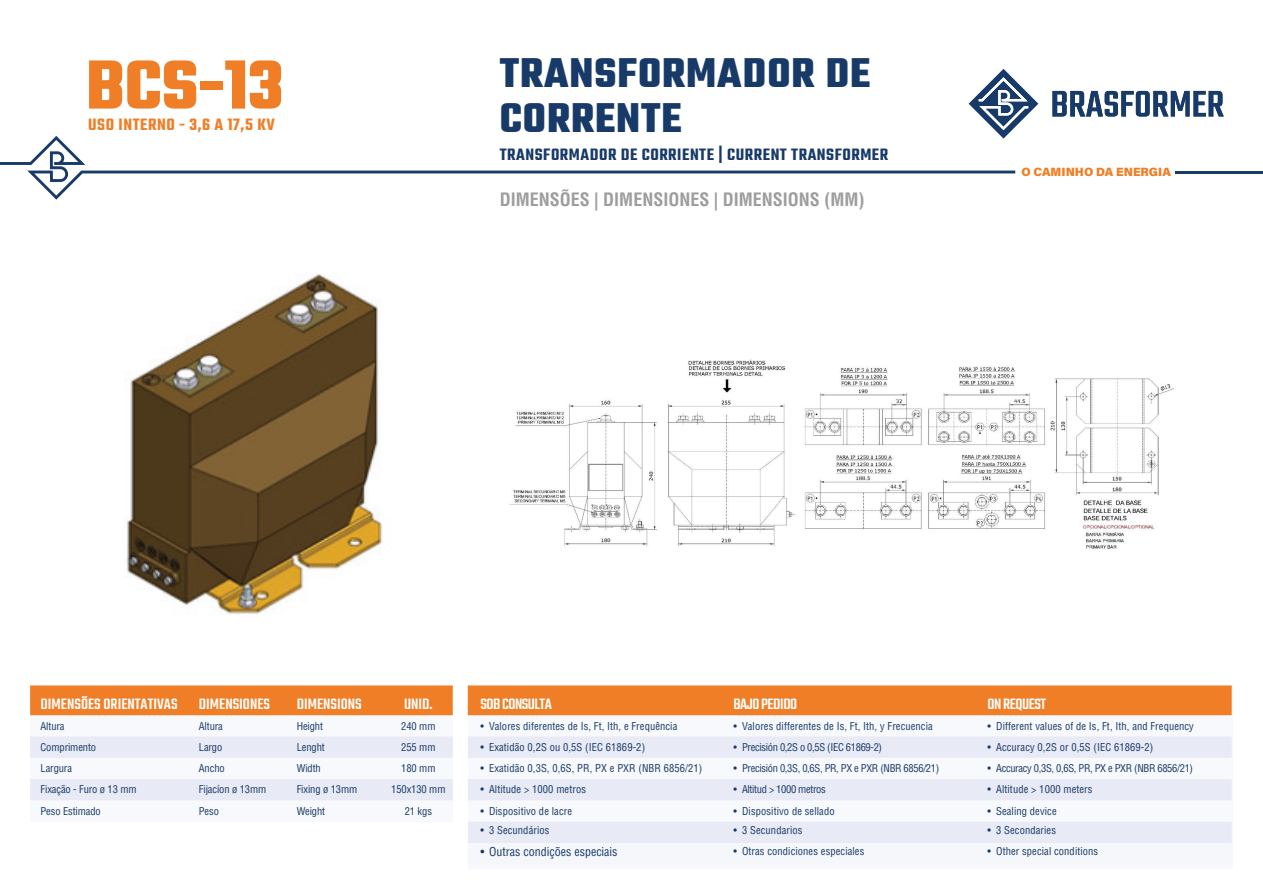
<style>
.page{position:relative;width:1263px;height:893px;background:#fff}
.page>*{position:absolute;margin:0;border:0;box-sizing:border-box;transform-origin:0 0}
.t1{font:700 75px "Teko";color:#f07e26}
.Título_Lamina{font:700 45px/45px "Teko";letter-spacing:.02em;color:#183a68}
.t2{font:600 18px "Teko";letter-spacing:.03em;color:#183a68}
.Tabela_Subtitulo{font:700 condensed 18px "Helvetica LT Std";color:#9d9d9d}
.t3{font:600 18px "Teko";letter-spacing:.03em;color:#f07e26}
.Tabela_Título_Esquer{font:500 16.5px "Teko";color:#fff}
.Tabela_Título_Centra{font:500 16.5px "Teko";letter-spacing:-.03em;color:#fff}
.t4{font:condensed 12px "Helvetica LT Std";color:#183a68}
.t5{font:12px "Acumin Variable Concept";color:#f07e26}
.t6{font:condensed 10.65px "Helvetica LT Std";letter-spacing:.01em;color:#183a68}
.t7{font:condensed 10.65px "Helvetica LT Std";letter-spacing:.01em;color:#183a67}
.Tabela_Texto_Corrido{font:condensed 10.5px "Helvetica LT Std";letter-spacing:-.01em;color:#183a68}
.Tabela_Texto_Corrido-2{font:condensed 10.5px "Helvetica LT Std";letter-spacing:-.03em;color:#183a68}
</style>
<div class="page">
<hr style="left:1176px;top:171px;width:87px;height:2px;background:#183a68">
<svg style="left:0;top:136px;width:1015px;height:64px"></svg>
<svg style="left:1052px;top:91px;width:172px;height:25px"></svg>
<svg style="left:968px;top:69px;width:70px;height:70px"></svg>
<div style="left:30px;top:685px;width:423px;height:137px;background:#f8f9fc"></div>
<div style="left:30px;top:685px;width:423px;height:30px;background:#f07e26"></div>
<svg style="left:30px;top:737px;width:423px;height:63px"></svg>
<div style="left:468px;top:685px;width:764px;height:184px;background:#f8f9fc"></div>
<div style="left:468px;top:685px;width:764px;height:30px;background:#f07e26"></div>
<svg style="left:468px;top:737px;width:764px;height:106px;fill:#e8eaf5"></svg>
<img style="left:127px;top:274px;width:255px;height:340px">
<img style="left:509px;top:359px;width:665px;height:190px">
<p class="t1" style="left:86px;top:37px;width:199px">BCS-13</p>
<p class="Título_Lamina" style="left:500px;top:54px;width:372px">TRANSFORMADOR DE<br>CORRENTE</p>
<p class="t3" style="left:88px;top:113px;width:188px">USO INTERNO - 3,6 A 17,5 KV</p>
<p class="t2" style="left:500px;top:143px;width:390px">TRANSFORMADOR DE CORRIENTE | CURRENT TRANSFORMER</p>
<p class="Tabela_Subtitulo" style="left:500px;top:188px;width:366px">DIMENSÕES | DIMENSIONES | DIMENSIONS (MM)</p>
<p class="t5" style="left:1021px;top:164px;width:151px">O CAMINHO DA ENERGIA</p>
<p class="Tabela_Título_Esquer" style="left:41px;top:694px;width:138px">DIMENSÕES ORIENTATIVAS</p>
<p class="Tabela_Título_Esquer" style="left:199px;top:694px;width:73px">DIMENSIONES</p>
<p class="Tabela_Título_Esquer" style="left:297px;top:694px;width:67px">DIMENSIONS</p>
<p class="Tabela_Título_Centra" style="left:404px;top:694px;width:30px">UNID.</p>
<p class="Tabela_Texto_Corrido" style="left:41px;top:719px;width:25px">Altura</p>
<p class="Tabela_Texto_Corrido" style="left:199px;top:719px;width:25px">Altura</p>
<p class="Tabela_Texto_Corrido" style="left:297px;top:719px;width:28px">Height</p>
<p class="Tabela_Texto_Corrido" style="left:401px;top:719px;width:36px">240 mm</p>
<p class="Tabela_Texto_Corrido" style="left:41px;top:740px;width:57px">Comprimento</p>
<p class="Tabela_Texto_Corrido" style="left:199px;top:740px;width:25px">Largo</p>
<p class="Tabela_Texto_Corrido" style="left:297px;top:740px;width:30px">Lenght</p>
<p class="Tabela_Texto_Corrido" style="left:401px;top:740px;width:36px">255 mm</p>
<p class="Tabela_Texto_Corrido" style="left:41px;top:762px;width:33px">Largura</p>
<p class="Tabela_Texto_Corrido" style="left:199px;top:762px;width:27px">Ancho</p>
<p class="Tabela_Texto_Corrido" style="left:297px;top:762px;width:26px">Width</p>
<p class="Tabela_Texto_Corrido" style="left:401px;top:762px;width:36px">180 mm</p>
<p class="Tabela_Texto_Corrido" style="left:41px;top:783px;width:98px">Fixação - Furo ø 13 mm</p>
<p class="Tabela_Texto_Corrido" style="left:199px;top:783px;width:69px">Fijacíon ø 13mm</p>
<p class="Tabela_Texto_Corrido" style="left:297px;top:783px;width:62px">Fixing ø 13mm</p>
<p class="Tabela_Texto_Corrido" style="left:391px;top:783px;width:56px">150x130 mm</p>
<p class="Tabela_Texto_Corrido" style="left:41px;top:804px;width:62px">Peso Estimado</p>
<p class="Tabela_Texto_Corrido" style="left:199px;top:804px;width:22px">Peso</p>
<p class="Tabela_Texto_Corrido" style="left:297px;top:804px;width:30px">Weight</p>
<p class="Tabela_Texto_Corrido" style="left:405px;top:804px;width:29px">21 kgs</p>
<p class="Tabela_Título_Centra" style="left:480px;top:694px;width:73px">SOB CONSULTA</p>
<p class="Tabela_Título_Centra" style="left:733px;top:694px;width:65px">BAJO PEDIDO</p>
<p class="Tabela_Título_Centra" style="left:988px;top:694px;width:60px">ON REQUEST</p>
<p class="t6" style="left:480px;top:719px;width:198px">• Valores diferentes de Is, Ft, Ith, e Frequência</p>
<p class="t6" style="left:733px;top:719px;width:201px">• Valores differentes de Is, Ft, Ith, y Frecuencia</p>
<p class="t7" style="left:988px;top:719px;width:208px">• Different values of de Is, Ft, Ith, and Frequency</p>
<p class="t6" style="left:480px;top:740px;width:166px">• Exatidão 0,2S ou 0,5S (IEC 61869-2)</p>
<p class="Tabela_Texto_Corrido-2" style="left:733px;top:740px;width:150px">• Precisión 0,2S o 0,5S (IEC 61869-2)</p>
<p class="t6" style="left:988px;top:740px;width:167px">• Accuracy 0,2S or 0,5S (IEC 61869-2)</p>
<p class="t6" style="left:480px;top:762px;width:223px">• Exatidão 0,3S, 0,6S, PR, PX e PXR (NBR 6856/21)</p>
<p class="Tabela_Texto_Corrido-2" style="left:733px;top:762px;width:207px">• Precisión 0,3S, 0,6S, PR, PX e PXR (NBR 6856/21)</p>
<p class="Tabela_Texto_Corrido-2" style="left:988px;top:762px;width:207px">• Accuracy 0,3S, 0,6S, PR, PX e PXR (NBR 6856/21)</p>
<p class="t6" style="left:480px;top:783px;width:107px">• Altitude &gt; 1000 metros</p>
<p class="Tabela_Texto_Corrido-2" style="left:733px;top:783px;width:94px">• Altitud &gt; 1000 metros</p>
<p class="t6" style="left:988px;top:783px;width:106px">• Altitude &gt; 1000 meters</p>
<p class="t6" style="left:480px;top:804px;width:93px">• Dispositivo de lacre</p>
<p class="t6" style="left:733px;top:804px;width:103px">• Dispositivo de sellado</p>
<p class="t6" style="left:988px;top:804px;width:71px">• Sealing device</p>
<p class="t6" style="left:480px;top:823px;width:70px">• 3 Secundários</p>
<p class="t6" style="left:733px;top:823px;width:70px">• 3 Secundarios</p>
<p class="t6" style="left:988px;top:823px;width:70px">• 3 Secondaries</p>
<p class="t4" style="left:480px;top:844px;width:139px">• Outras condições especiais</p>
<p class="t6" style="left:733px;top:845px;width:132px">• Otras condiciones especiales</p>
<p class="t6" style="left:988px;top:845px;width:112px">• Other special conditions</p>
</div>
